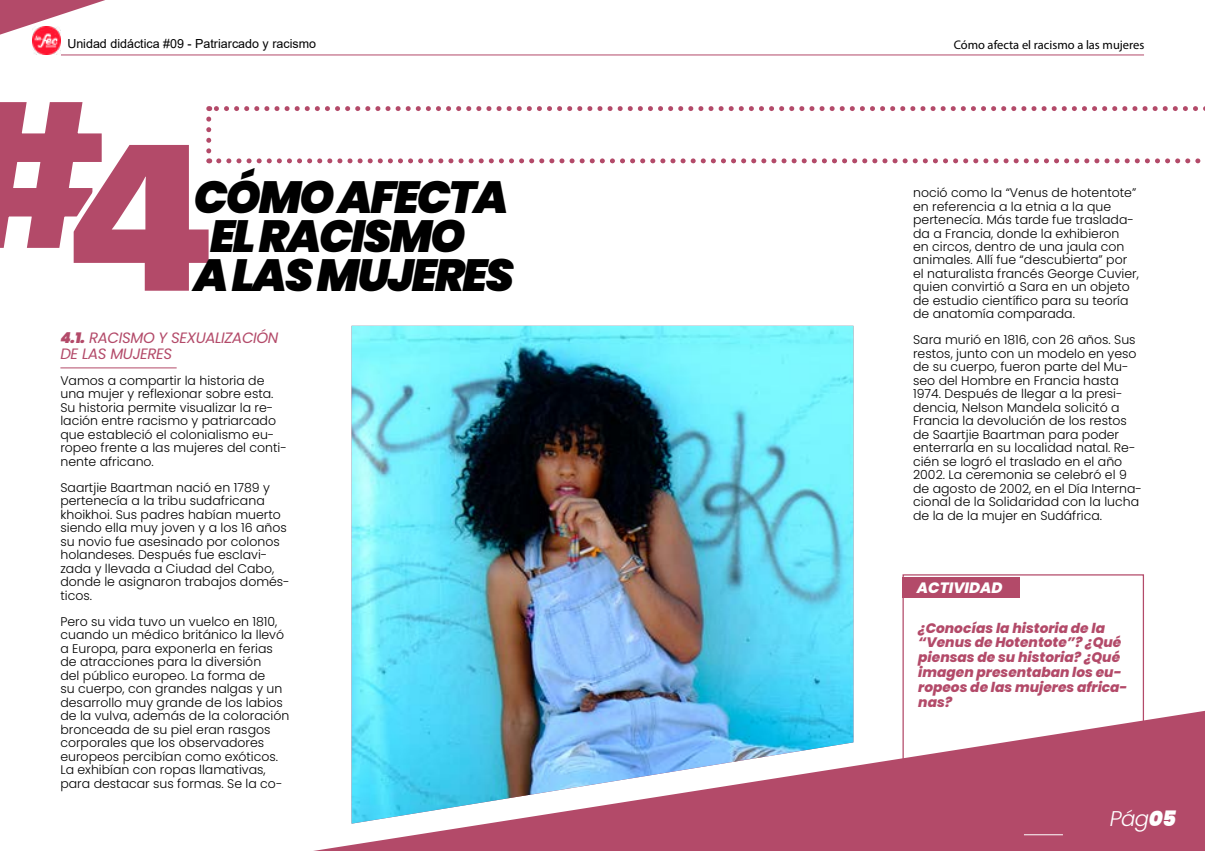
<style>
.page{position:relative;width:1205px;height:851px;background:#fff}
.page>*{position:absolute;margin:0;border:0;box-sizing:border-box;transform-origin:0 0}
.t1{font:900 220.75px "Work Sans";color:#b34a69}
.t2{font:italic 900 45px "Poppins";letter-spacing:-.05em;color:#000}
.t3{font:italic 300 21.25px "Poppins";color:#fff}
.t4{font:italic 15px/16.1px "Poppins";letter-spacing:-.025em;color:#b34a69}
.t5{font:italic 800 15px "Poppins";color:#fff}
.t6{font:italic 800 13.75px/14.9px "Poppins";color:#b34a69}
.t7{font:300 12.5px/13.5px "Poppins";color:#000}
.t8{font:12.5px "Arial";color:#000}
.t9{font:12.5px "Myriad Pro";color:#000}
.s1{color:#fff}
.s2{font-weight:900}
</style>
<div class="page">
<svg style="left:320px;top:709px;width:885px;height:141px;fill:#b34a69"></svg>
<img style="left:33px;top:39px;width:28px;height:16px">
<hr style="left:61px;top:55px;width:1083px;height:1px;background:#b34a69">
<svg style="left:0;top:0;width:105px;height:39px"></svg>
<hr style="left:1024px;top:834px;width:39px;height:1px;background:#fff">
<hr style="left:60px;top:367px;width:117px;height:1px;background:#b34a69">
<div style="left:902px;top:577px;width:118px;height:20px;background:#b34a69"></div>
<div style="left:902px;top:574px;width:242px;height:230px;border:1px solid #b34a69"></div>
<img style="left:351px;top:326px;width:502px;height:497px">
<svg style="left:206px;top:119px;width:5px;height:44px"></svg>
<svg style="left:219px;top:158px;width:982px;height:5px"></svg>
<svg style="left:209px;top:106px;width:996px;height:5px"></svg>
<p class="t8" style="left:67px;top:35px;width:250px">Unidad didáctica #09 - Patriarcado y racismo</p>
<h1 class="t1" style="left:-51px;top:5px;width:264px">#<span class="s1">4</span></h1>
<h2 class="t2" style="left:194px;top:171px;width:316px">CÓMO AFECTA</h2>
<h2 class="t2" style="left:210px;top:210px;width:257px">EL RACISMO</h2>
<h2 class="t2" style="left:194px;top:249px;width:322px">A LAS MUJERES</h2>
<p class="t4" style="left:60px;top:329px;width:220px"><span class="s2">4.1.</span> RACISMO Y SEXUALIZACIÓN<br>DE LAS MUJERES</p>
<p class="t7" style="left:60px;top:374px;width:228px">Vamos a compartir la historia de una mujer y reflexionar sobre esta.<br>Su historia permite visualizar la re&shy;lación entre racismo y patriarcado que estableció el colonialismo eu&shy;ropeo frente a las mujeres del conti&shy;nente africano.</p>
<p class="t7" style="left:60px;top:480px;width:231px">Saartjie Baartman nació en 1789 y pertenecía a la tribu sudafricana khoikhoi. Sus padres habían muerto siendo ella muy joven y a los 16 años su novio fue asesinado por colonos holandeses. Después fue esclavi&shy;zada y llevada a Ciudad del Cabo, donde le asignaron trabajos domés&shy;ticos.</p>
<p class="t7" style="left:60px;top:614px;width:230px">Pero su vida tuvo un vuelco en 1810, cuando un médico británico la llevó a Europa, para exponerla en ferias de atracciones para la diversión<br>del público europeo. La forma de<br>su cuerpo, con grandes nalgas y un desarrollo muy grande de los labios de la vulva, además de la coloración bronceada de su piel eran rasgos corporales que los observadores europeos percibían como exóticos.<br>La exhibían con ropas llamativas, para destacar sus formas. Se la co-</p>
<p class="t9" style="left:954px;top:37px;width:192px">Cómo afecta el racismo a las mujeres</p>
<p class="t7" style="left:913px;top:186px;width:227px">noció como la “Venus de hotentote” en referencia a la etnia a la que pertenecía. Más tarde fue traslada&shy;da a Francia, donde la exhibieron<br>en circos, dentro de una jaula con animales. Allí fue “descubierta” por el naturalista francés George Cuvier, quien convirtió a Sara en un objeto de estudio científico para su teoría de anatomía comparada.</p>
<p class="t7" style="left:913px;top:333px;width:230px">Sara murió en 1816, con 26 años. Sus restos, junto con un modelo en yeso de su cuerpo, fueron parte del Mu&shy;seo del Hombre en Francia hasta 1974. Después de llegar a la presi&shy;dencia, Nelson Mandela solicitó a Francia la devolución de los restos de Saartjie Baartman para poder enterrarla en su localidad natal. Re&shy;cién se logró el traslado en el año 2002. La ceremonia se celebró el 9 de agosto de 2002, en el Día Interna&shy;cional de la Solidaridad con la lucha de la de la mujer en Sudáfrica.</p>
<p class="t5" style="left:917px;top:578px;width:87px">ACTIVIDAD</p>
<p class="t6" style="left:918px;top:620px;width:211px">¿Conocías la historia de la “Venus de Hotentote”? ¿Qué piensas de su historia? ¿Qué imagen presentaban los eu&shy;ropeos de las mujeres africa&shy;nas?</p>
<h3 class="t3" style="left:1109px;top:805px;width:68px">Pág<span class="s2">05</span></h3>
</div>
